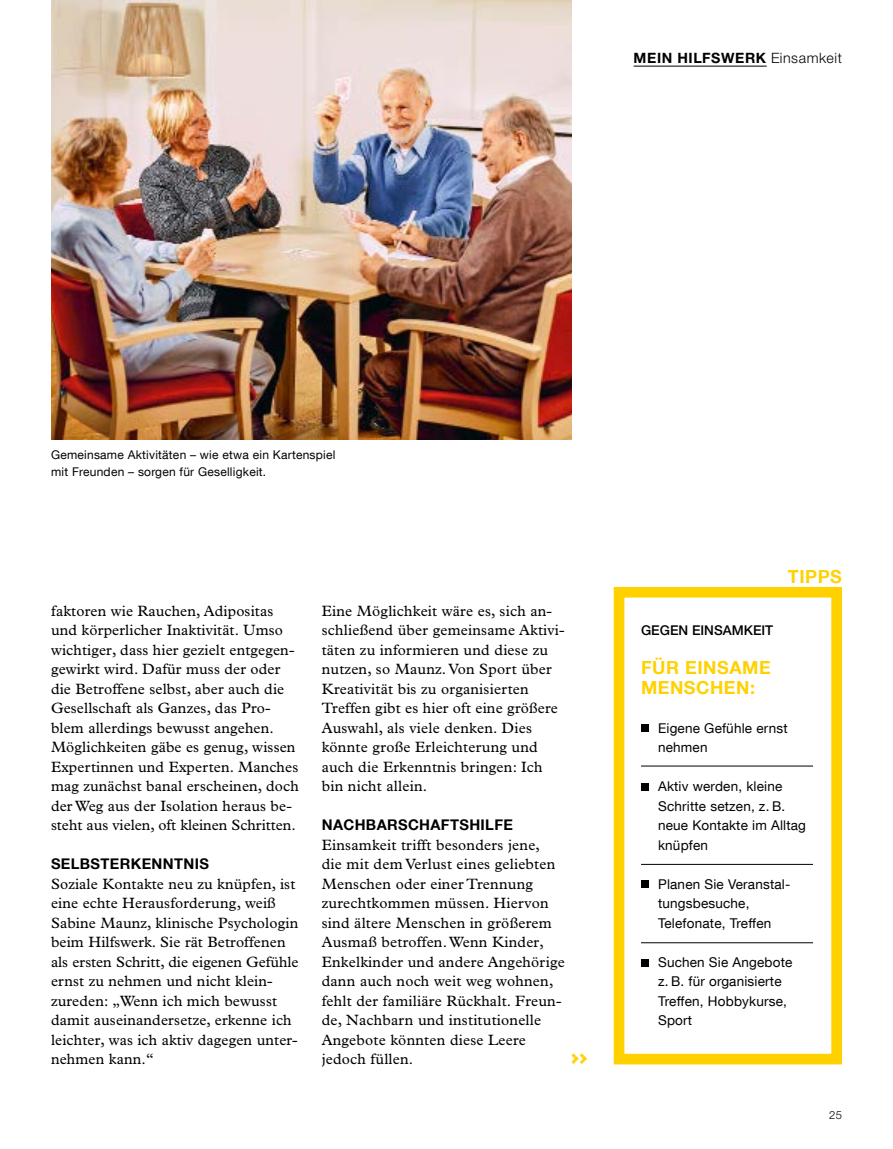
<style>
.page{position:relative;width:893px;height:1149px;background:#fff}
.page>*{position:absolute;margin:0;border:0;box-sizing:border-box;transform-origin:0 0}
.t1{font:700 18px/19.5px "Helvetica Neue LT Com";letter-spacing:.03em;color:#ffd100}
.t2{font:18px "COCOGOOSELETTERPRESS";color:#ffd100}
.t3{font:15px/19.5px "Plantin Std";letter-spacing:.01em;color:#000}
.t4{font:700 14.7px "Helvetica Neue LT Com";letter-spacing:.025em;color:#000}
.t5{font:700 14.25px "Helvetica Neue LT Std";letter-spacing:.045em;color:#000}
.t6{font:13.5px/19.5px "Helvetica Neue LT Com";letter-spacing:.015em;color:#000}
.t7{font:500 13.5px "Helvetica Neue LT Std";color:#000}
.t8{font:12px/16.5px "Helvetica Neue LT Com";letter-spacing:.02em;color:#000}
.t9{font:300 11.25px "Helvetica Neue LT Std";color:#000}
.s1{font-weight:300}
</style>
<div class="page">
<hr style="left:634px;top:66px;width:133px;height:1px;background:#000">
<img style="left:51px;top:0;width:520px;height:440px">
<div style="left:614px;top:586px;width:228px;height:478px;border:11px solid #ffd100"></div>
<div style="left:641px;top:724px;width:7px;height:7px;background:#000"></div>
<div style="left:641px;top:783px;width:7px;height:7px;background:#000"></div>
<div style="left:641px;top:880px;width:7px;height:7px;background:#000"></div>
<div style="left:641px;top:958px;width:7px;height:7px;background:#000"></div>
<hr style="left:641px;top:863px;width:172px;height:1px;background:#000">
<hr style="left:641px;top:765px;width:172px;height:1px;background:#000">
<hr style="left:641px;top:942px;width:172px;height:1px;background:#000">
<p class="t5" style="left:634px;top:49px;width:210px">MEIN HILFSWERK <span class="s1">Einsamkeit</span></p>
<p class="t8" style="left:51px;top:446px;width:286px">Gemeinsame Aktivitäten – wie etwa ein Kartenspiel mit Freunden – sorgen für Geselligkeit.</p>
<p class="t3" style="left:51px;top:600px;width:249px">faktoren wie Rauchen, Adipositas und körperlicher Inaktivität. Umso wichtiger, dass hier gezielt entgegen&shy;gewirkt wird. Dafür muss der oder die Betroffene selbst, aber auch die Gesellschaft als Ganzes, das Pro&shy;blem allerdings bewusst angehen.<br>Möglichkeiten gäbe es genug, wissen Expertinnen und Experten. Manches mag zunächst banal erscheinen, doch der Weg aus der Isolation heraus be&shy;steht aus vielen, oft kleinen Schritten.</p>
<p class="t4" style="left:51px;top:854px;width:159px">SELBSTERKENNTNIS</p>
<p class="t3" style="left:51px;top:873px;width:249px">Soziale Kontakte neu zu knüpfen, ist eine echte Herausforderung, weiß Sabine Maunz, klinische Psychologin beim Hilfswerk. Sie rät Betroffenen als ersten Schritt, die eigenen Gefühle ernst zu nehmen und nicht klein&shy;zureden: „Wenn ich mich bewusst damit auseinandersetze, erkenne ich leichter, was ich aktiv dagegen unter&shy;nehmen kann.“</p>
<p class="t3" style="left:322px;top:600px;width:244px">Eine Möglichkeit wäre es, sich an&shy;schließend über gemeinsame Aktivi&shy;täten zu informieren und diese zu nutzen, so Maunz. Von Sport über<br>Kreativität bis zu organisierten<br>Treffen gibt es hier oft eine größere<br>Auswahl, als viele denken. Dies könnte große Erleichterung und auch die Erkenntnis bringen: Ich bin nicht allein.</p>
<p class="t4" style="left:322px;top:815px;width:193px">NACHBARSCHAFTSHILFE</p>
<p class="t3" style="left:322px;top:834px;width:245px">Einsamkeit trifft besonders jene,<br>die mit dem Verlust eines geliebten<br>Menschen oder einer Trennung zurechtkommen müssen. Hiervon sind ältere Menschen in größerem<br>Ausmaß betroffen. Wenn Kinder,<br>Enkelkinder und andere Angehörige dann auch noch weit weg wohnen, fehlt der familiäre Rückhalt. Freun&shy;de, Nachbarn und institutionelle<br>Angebote könnten diese Leere jedoch füllen.</p>
<p class="t2" style="left:571px;top:1047px;width:18px">&gt;&gt;</p>
<p class="t1" style="left:788px;top:566px;width:56px">TIPPS</p>
<p class="t7" style="left:641px;top:622px;width:134px">GEGEN EINSAMKEIT</p>
<p class="t1" style="left:641px;top:657px;width:131px">FÜR EINSAME<br>MENSCHEN:</p>
<p class="t6" style="left:658px;top:717px;width:131px">Eigene Gefühle ernst nehmen</p>
<p class="t6" style="left:658px;top:776px;width:150px">Aktiv werden, kleine<br>Schritte setzen, z. B. neue Kontakte im Alltag knüpfen</p>
<p class="t6" style="left:658px;top:873px;width:134px">Planen Sie Veranstal&shy;tungsbesuche,<br>Telefonate, Treffen</p>
<p class="t6" style="left:658px;top:951px;width:136px">Suchen Sie Angebote z. B. für organisierte<br>Treffen, Hobbykurse,<br>Sport</p>
<p class="t9" style="left:829px;top:1107px;width:14px">25</p>
</div>
